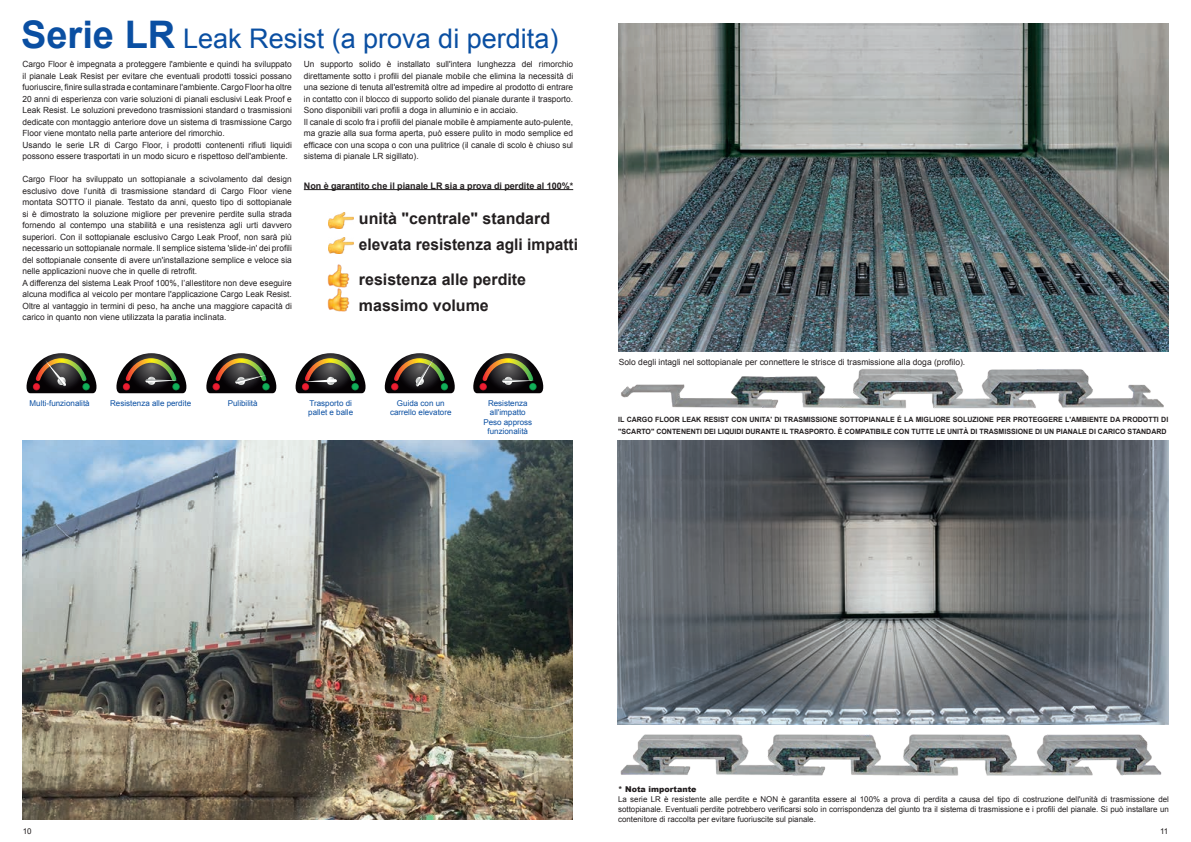
<style>
.page{position:relative;width:1191px;height:842px;background:#fff}
.page>*{position:absolute;margin:0;border:0;box-sizing:border-box;transform-origin:0 0}
.t1{font:27px "Arial";color:#0a4fa2}
.t2{font:700 16px/25.5px "Arial";color:#231f20}
.t3{font:700 9px "Arial";color:#231f20}
.t4{font:8.5px/11.5px "Arial";color:#231f20}
.t5{font:8px/10px "Arial";color:#231f20;text-align:justify}
.t6{font:8px/9.6px "Arial";color:#0a4fa2;text-align:center}
.t7{font:900 8px "Arial";color:#231f20}
.t8{font:700 7.2px/11.5px "Arial";color:#231f20}
.s1{font-weight:700;font-size:38px}
</style>
<div class="page">
<img style="left:23px;top:441px;width:550px;height:378px">
<img style="left:618px;top:24px;width:550px;height:327px">
<img style="left:617px;top:441px;width:551px;height:284px">
<img style="left:620px;top:734px;width:542px;height:42px">
<img style="left:619px;top:346px;width:549px;height:63px">
<img style="left:327px;top:264px;width:23px;height:48px">
<img style="left:328px;top:237px;width:25px;height:16px">
<img style="left:329px;top:213px;width:24px;height:16px">
<hr style="left:304px;top:189px;width:269px;height:1px;background:#231f20">
<svg style="left:206px;top:353px;width:71px;height:40px"></svg>
<svg style="left:295px;top:353px;width:71px;height:40px"></svg>
<svg style="left:384px;top:353px;width:71px;height:40px"></svg>
<svg style="left:473px;top:353px;width:71px;height:40px"></svg>
<svg style="left:116px;top:353px;width:71px;height:40px"></svg>
<svg style="left:26px;top:353px;width:71px;height:40px"></svg>
<h1 class="t1" style="left:21px;top:20px;width:539px"><span class="s1">Serie LR</span> Leak Resist (a prova di perdita)</h1>
<p class="t4" style="left:23px;top:58px;width:271px">Cargo Floor è impegnata a proteggere l'ambiente e quindi ha sviluppato il pianale Leak Resist per evitare che eventuali prodotti tossici possano fuoriuscire, finire sulla strada e contaminare l'ambiente. Cargo Floor ha oltre 20 anni di esperienza con varie soluzioni di pianali esclusivi Leak Proof e Leak Resist. Le soluzioni prevedono trasmissioni standard o trasmissioni dedicate con montaggio anteriore dove un sistema di trasmissione Cargo Floor viene montato nella parte anteriore del rimorchio.<br>Usando le serie LR di Cargo Floor, i prodotti contenenti rifiuti liquidi possono essere trasportati in un modo sicuro e rispettoso dell'ambiente.</p>
<p class="t4" style="left:23px;top:173px;width:271px">Cargo Floor ha sviluppato un sottopianale a scivolamento dal design esclusivo dove l’unità di trasmissione standard di Cargo Floor viene montata SOTTO il pianale. Testato da anni, questo tipo di sottopianale si è dimostrato la soluzione migliore per prevenire perdite sulla strada fornendo al contempo una stabilità e una resistenza agli urti davvero superiori. Con il sottopianale esclusivo Cargo Leak Proof, non sarà più necessario un sottopianale normale. Il semplice sistema 'slide-in' dei profili del sottopianale consente di avere un'installazione semplice e veloce sia nelle applicazioni nuove che in quelle di retrofit.<br>A differenza del sistema Leak Proof 100%, l’allestitore non deve eseguire alcuna modifica al veicolo per montare l'applicazione Cargo Leak Resist.<br>Oltre al vantaggio in termini di peso, ha anche una maggiore capacità di carico in quanto non viene utilizzata la paratia inclinata.</p>
<p class="t4" style="left:304px;top:58px;width:271px">Un supporto solido è installato sull'intera lunghezza del rimorchio direttamente sotto i profili del pianale mobile che elimina la necessità di una sezione di tenuta all'estremità oltre ad impedire al prodotto di entrare in contatto con il blocco di supporto solido del pianale durante il trasporto.<br>Sono disponibili vari profili a doga in alluminio e in acciaio.<br>Il canale di scolo fra i profili del pianale mobile è ampiamente auto-pulente, ma grazie alla sua forma aperta, può essere pulito in modo semplice ed efficace con una scopa o con una pulitrice (il canale di scolo è chiuso sul sistema di pianale LR sigillato).</p>
<p class="t3" style="left:304px;top:180px;width:271px">Non è garantito che il pianale LR sia a prova di perdite al 100%*</p>
<h2 class="t2" style="left:359px;top:206px;width:221px">unità "centrale" standard elevata resistenza agli impatti</h2>
<h2 class="t2" style="left:359px;top:267px;width:169px">resistenza alle perdite massimo volume</h2>
<p class="t6" style="left:30px;top:398px;width:62px">Multi-funzionalità</p>
<p class="t6" style="left:110px;top:398px;width:82px">Resistenza alle perdite</p>
<p class="t6" style="left:228px;top:398px;width:31px">Pulibilità</p>
<p class="t6" style="left:309px;top:398px;width:44px">Trasporto di</p>
<p class="t6" style="left:397px;top:398px;width:49px">Guida con un</p>
<p class="t6" style="left:488px;top:398px;width:41px">Resistenza</p>
<p class="t6" style="left:308px;top:408px;width:46px">pallet e balle</p>
<p class="t6" style="left:390px;top:408px;width:63px">carrello elevatore</p>
<p class="t6" style="left:483px;top:408px;width:50px">all'impatto<br>Peso appross funzionalità</p>
<p class="t4" style="left:619px;top:356px;width:348px">Solo degli intagli nel sottopianale per connettere le strisce di trasmissione alla doga (profilo).</p>
<p class="t8" style="left:618px;top:414px;width:551px">IL CARGO FLOOR LEAK RESIST CON UNITA' DI TRASMISSIONE SOTTOPIANALE É LA MIGLIORE SOLUZIONE PER PROTEGGERE L'AMBIENTE DA PRODOTTI DI "SCARTO" CONTENENTI DEI LIQUIDI DURANTE IL TRASPORTO. È COMPATIBILE CON TUTTE LE UNITÀ DI TRASMISSIONE DI UN PIANALE DI CARICO STANDARD</p>
<p class="t7" style="left:618px;top:783px;width:80px">* Nota importante</p>
<p class="t5" style="left:618px;top:794px;width:552px">La serie LR è resistente alle perdite e NON è garantita essere al 100% a prova di perdita a causa del tipo di costruzione dell'unità di trasmissione del sottopianale. Eventuali perdite potrebbero verificarsi solo in corrispondenza del giunto tra il sistema di trasmissione e i profili del pianale. Si può installare un contenitore di raccolta per evitare fuoriuscite sul pianale.</p>
<p class="t5" style="left:23px;top:826px;width:10px">10</p>
<p class="t5" style="left:1160px;top:826px;width:10px">11</p>
</div>
